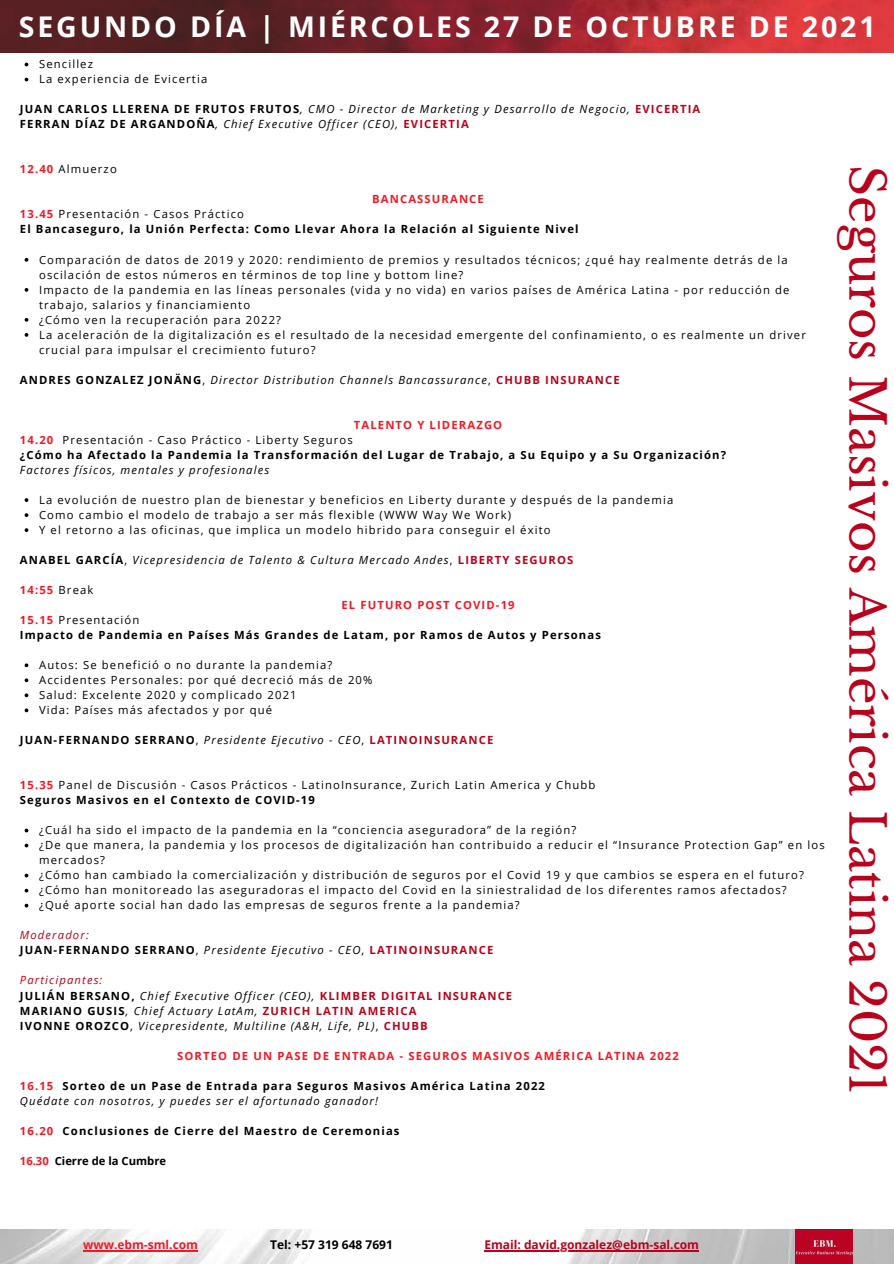
<style>
.page{position:relative;width:894px;height:1264px;background:#fff}
.page>*{position:absolute;margin:0;border:0;box-sizing:border-box;transform-origin:0 0}
.t1{font:48px "Libre Baskerville";color:#b9021b}
.t2{font:700 28.5px "Open Sans";letter-spacing:.1em;color:#fff}
.t3{font:700 12px "Open Sans";color:#b9021b}
.t4{font:700 12px "Open Sans";color:#000}
.t5{font:700 12px "Open Sans";color:#f41823}
.t6{font:11.25px/15px "Open Sans";letter-spacing:.1em;color:#000}
.t7{font:italic 11.25px/15px "Open Sans";letter-spacing:.1em;color:#000}
.t8{font:700 11.25px/15px "Open Sans";letter-spacing:.1em;color:#000}
.t9{font:700 11.25px "Open Sans";letter-spacing:.1em;color:#f41823}
.t10{font:700 11.25px "Open Sans";color:#000}
.s1{font-weight:700;font-style:normal}
.s2{font-weight:700;font-style:normal;color:#b9021b}
.s3{font-weight:700;color:#f41823}
.s4{color:#f41823}
.s5{font-weight:400}
.s6{font-style:normal}
.s7{font-weight:400;color:#000}
.s8{font-weight:700}
.s9{color:#b9021b}
.s10{font-weight:400;font-style:italic}
</style>
<div class="page">
<img style="left:0;top:0;width:893px;height:53px">
<img style="left:0;top:1229px;width:893px;height:34px">
<hr style="left:83px;top:1249px;width:115px;height:1px;background:#f41823">
<hr style="left:484px;top:1249px;width:215px;height:1px;background:#b9021b">
<svg style="left:25px;top:258px;width:3px;height:4px"></svg>
<svg style="left:25px;top:288px;width:3px;height:4px"></svg>
<svg style="left:25px;top:318px;width:3px;height:4px"></svg>
<svg style="left:25px;top:333px;width:3px;height:4px"></svg>
<svg style="left:25px;top:498px;width:3px;height:4px"></svg>
<svg style="left:25px;top:513px;width:3px;height:4px"></svg>
<svg style="left:25px;top:528px;width:3px;height:4px"></svg>
<svg style="left:25px;top:663px;width:3px;height:4px"></svg>
<svg style="left:25px;top:678px;width:3px;height:4px"></svg>
<svg style="left:25px;top:693px;width:3px;height:4px"></svg>
<svg style="left:25px;top:708px;width:3px;height:4px"></svg>
<svg style="left:25px;top:828px;width:3px;height:4px"></svg>
<svg style="left:25px;top:843px;width:3px;height:4px"></svg>
<svg style="left:25px;top:873px;width:3px;height:4px"></svg>
<svg style="left:25px;top:888px;width:3px;height:4px"></svg>
<img style="left:795px;top:1229px;width:56px;height:34px">
<h2 class="t2" style="left:19px;top:6px;width:858px">SEGUNDO DÍA | MIÉRCOLES 27 DE OCTUBRE DE 2021</h2>
<p class="t6" style="left:39px;top:56px;width:170px">Sencillez<br>La experiencia de Evicertia</p>
<p class="t7" style="left:20px;top:101px;width:681px"><span class="s1">JUAN CARLOS LLERENA DE FRUTOS FRUTOS</span>, CMO - Director de Marketing y Desarrollo de Negocio, <span class="s2">EVICERTIA<br></span><span class="s1">FERRAN DÍAZ DE ARGANDOÑA</span>, Chief Executive Officer (CEO), <span class="s2">EVICERTIA</span></p>
<p class="t6" style="left:20px;top:161px;width:98px"><span class="s3">12.40</span> Almuerzo</p>
<p class="t9" style="left:372px;top:191px;width:113px">BANCASSURANCE</p>
<p class="t8" style="left:20px;top:207px;width:560px"><span class="s4">13.45</span> <span class="s5">Presentación - Casos Práctico<br></span>El Bancaseguro, la Unión Perfecta: Como Llevar Ahora la Relación al Siguiente Nivel</p>
<p class="t6" style="left:39px;top:252px;width:768px">Comparación de datos de 2019 y 2020: rendimiento de premios y resultados técnicos; ¿qué hay realmente detrás de la oscilación de estos números en términos de top line y bottom line?<br>Impacto de la pandemia en las líneas personales (vida y no vida) en varios países de América Latina - por reducción de trabajo, salarios y financiamiento<br>¿Cómo ven la recuperación para 2022?<br>La aceleración de la digitalización es el resultado de la necesidad emergente del confinamiento, o es realmente un driver crucial para impulsar el crecimiento futuro?</p>
<p class="t7" style="left:20px;top:372px;width:601px"><span class="s1">ANDRES GONZALEZ JONÄNG</span><span class="s6">,</span> Director Distribution Channels Bancassurance<span class="s6">,</span> <span class="s2">CHUBB INSURANCE</span></p>
<p class="t9" style="left:354px;top:417px;width:150px">TALENTO Y LIDERAZGO</p>
<p class="t8" style="left:20px;top:432px;width:707px"><span class="s4">14.20</span> <span class="s5">Presentación - Caso Práctico - Liberty Seguros<br></span>¿Cómo ha Afectado la Pandemia la Transformación del Lugar de Trabajo, a Su Equipo y a Su Organización?</p>
<p class="t7" style="left:20px;top:462px;width:251px">Factores físicos, mentales y profesionales</p>
<p class="t6" style="left:39px;top:492px;width:635px">La evolución de nuestro plan de bienestar y beneficios en Liberty durante y después de la pandemia<br>Como cambio el modelo de trabajo a ser más flexible (WWW Way We Work)<br>Y el retorno a las oficinas, que implica un modelo hibrido para conseguir el éxito</p>
<p class="t7" style="left:20px;top:552px;width:554px"><span class="s1">ANABEL GARCÍA</span><span class="s6">,</span> Vicepresidencia de Talento &amp; Cultura Mercado Andes<span class="s6">,</span> <span class="s2">LIBERTY SEGUROS</span></p>
<p class="t9" style="left:20px;top:582px;width:75px">14:55 <span class="s7">Break</span></p>
<p class="t9" style="left:341px;top:597px;width:175px">EL FUTURO POST COVID-19</p>
<p class="t8" style="left:20px;top:612px;width:582px"><span class="s4">15.15</span> <span class="s5">Presentación<br></span>Impacto de Pandemia en Países Más Grandes de Latam, por Ramos de Autos y Personas</p>
<p class="t6" style="left:39px;top:657px;width:335px">Autos: Se benefició o no durante la pandemia?<br>Accidentes Personales: por qué decreció más de 20% Salud: Excelente 2020 y complicado 2021<br>Vida: Países más afectados y por qué</p>
<p class="t7" style="left:20px;top:732px;width:475px"><span class="s1">JUAN-FERNANDO SERRANO</span><span class="s6">,</span> Presidente Ejecutivo - CEO<span class="s6">,</span> <span class="s2">LATINOINSURANCE</span></p>
<p class="t6" style="left:20px;top:777px;width:577px"><span class="s3">15.35</span> Panel de Discusión - Casos Prácticos - LatinoInsurance, Zurich Latin America y Chubb<br><span class="s8">Seguros Masivos en el Contexto de COVID-19</span></p>
<p class="t6" style="left:39px;top:822px;width:787px">¿Cuál ha sido el impacto de la pandemia en la “conciencia aseguradora” de la región?<br>¿De que manera, la pandemia y los procesos de digitalización han contribuido a reducir el “Insurance Protection Gap” en los mercados?<br>¿Cómo han cambiado la comercialización y distribución de seguros por el Covid 19 y que cambios se espera en el futuro? ¿Cómo han monitoreado las aseguradoras el impacto del Covid en la siniestralidad de los diferentes ramos afectados?<br>¿Qué aporte social han dado las empresas de seguros frente a la pandemia?</p>
<p class="t7" style="left:20px;top:927px;width:475px"><span class="s9">Moderador:<br></span><span class="s1">JUAN-FERNANDO SERRANO</span><span class="s6">,</span> Presidente Ejecutivo - CEO<span class="s6">,</span> <span class="s2">LATINOINSURANCE</span></p>
<p class="t7" style="left:20px;top:972px;width:493px"><span class="s9">Participantes:<br></span><span class="s1">JULIÁN BERSANO,</span> Chief Executive Officer (CEO), <span class="s2">KLIMBER DIGITAL INSURANCE </span><span class="s1">MARIANO GUSIS</span>, Chief Actuary LatAm, <span class="s2">ZURICH LATIN AMERICA<br></span><span class="s1">IVONNE OROZCO</span><span class="s6">,</span> Vicepresidente, Multiline (A&amp;H, Life, PL)<span class="s6">,</span> <span class="s2">CHUBB</span></p>
<p class="t9" style="left:177px;top:1047px;width:503px">SORTEO DE UN PASE DE ENTRADA - SEGUROS MASIVOS AMÉRICA LATINA 2022</p>
<p class="t8" style="left:20px;top:1077px;width:526px"><span class="s4">16.15</span> Sorteo de un Pase de Entrada para Seguros Masivos América Latina 2022<br><span class="s10">Quédate con nosotros, y puedes ser el afortunado ganador!</span></p>
<p class="t8" style="left:20px;top:1122px;width:381px"><span class="s4">16.20</span> Conclusiones de Cierre del Maestro de Ceremonias</p>
<p class="t10" style="left:20px;top:1152px;width:148px"><span class="s4">16.30</span> Cierre de la Cumbre</p>
<h1 class="t1" style="left:895px;top:165px;width:930px;rotate:90deg">Seguros Masivos América Latina 2021</h1>
<p class="t5" style="left:83px;top:1236px;width:116px">www.ebm-sml.com</p>
<p class="t4" style="left:270px;top:1236px;width:124px">Tel: +57 319 648 7691</p>
<p class="t3" style="left:484px;top:1236px;width:216px">Email: david.gonzalez@ebm-sal.com</p>
</div>
